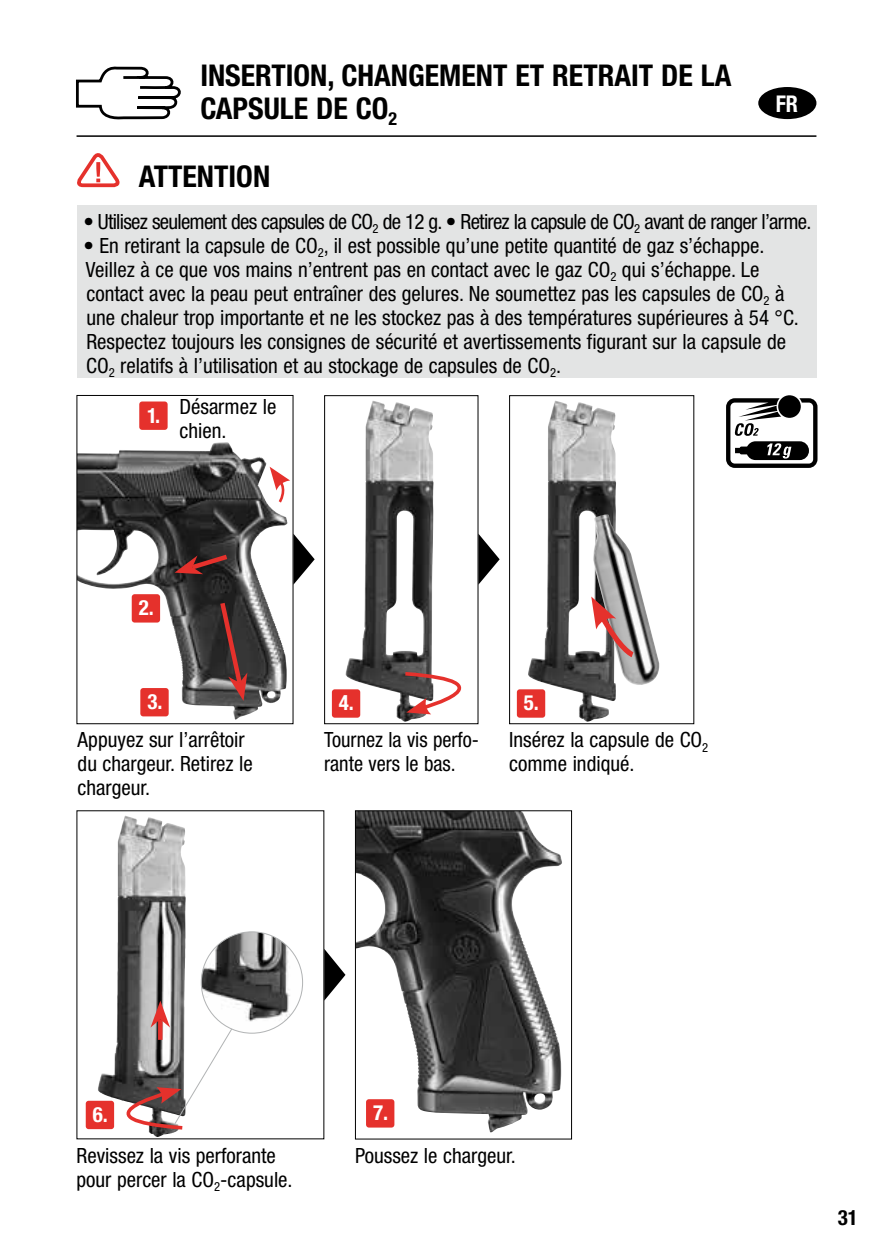
<style>
.page{position:relative;width:893px;height:1259px;background:#fff}
.page>*{position:absolute;margin:0;border:0;box-sizing:border-box;transform-origin:0 0}
.t1{font:700 condensed 30px/33px "Helvetica Neue LT Pro";color:#000}
.t2{font:700 condensed 23.1px "Helvetica Neue LT Pro";color:#fff;scale:.95 1}
.t3{font:condensed 21px/24px "Helvetica Neue LT Pro";color:#000}
.t4{font:condensed 21px "Helvetica Neue LT Pro";letter-spacing:-.035em;color:#000}
.t5{font:700 condensed 21px "Helvetica Neue LT Pro";color:#fff}
.t6{font:700 condensed 21px "Helvetica Neue LT Pro";color:#000}
</style>
<div class="page">
<hr style="left:77px;top:135px;width:739px;height:2px;background:#000">
<div style="left:758px;top:87px;width:58px;height:32px;background:#000;border-radius:50%"></div>
<svg style="left:76px;top:66px;width:105px;height:54px"></svg>
<svg style="left:77px;top:153px;width:43px;height:35px"></svg>
<div style="left:77px;top:205px;width:740px;height:173px;background:#e3e4e4"></div>
<img style="left:79px;top:443px;width:207px;height:277px">
<div style="left:77px;top:395px;width:216px;height:329px;border:1px solid #000"></div>
<img style="left:357px;top:812px;width:205px;height:321px">
<div style="left:355px;top:810px;width:217px;height:329px;border:1px solid #000"></div>
<img style="left:117px;top:815px;width:62px;height:322px">
<img style="left:201px;top:932px;width:102px;height:101px;border-radius:51px">
<img style="left:345px;top:401px;width:89px;height:321px">
<div style="left:324px;top:395px;width:154px;height:329px;border:1px solid #000"></div>
<img style="left:528px;top:400px;width:88px;height:322px">
<div style="left:509px;top:395px;width:185px;height:329px;border:1px solid #000"></div>
<svg style="left:324px;top:948px;width:21px;height:52px"></svg>
<svg style="left:175px;top:551px;width:57px;height:23px"></svg>
<div style="left:366px;top:1099px;width:28px;height:28px;background:#e5312c;border-radius:3px"></div>
<svg style="left:293px;top:533px;width:22px;height:52px"></svg>
<svg style="left:478px;top:533px;width:22px;height:52px"></svg>
<svg style="left:217px;top:598px;width:30px;height:103px;background:#553635"></svg>
<svg style="left:401px;top:670px;width:110px;height:44px"></svg>
<div style="left:139px;top:401px;width:29px;height:29px;background:#e5312c;border-radius:3px"></div>
<div style="left:332px;top:689px;width:28px;height:28px;background:#e5312c;border-radius:3px"></div>
<div style="left:517px;top:689px;width:28px;height:28px;background:#e5312c;border-radius:3px"></div>
<svg style="left:778px;top:395px;width:23px;height:23px"></svg>
<svg style="left:726px;top:398px;width:91px;height:70px"></svg>
<img style="left:593px;top:514px;width:67px;height:174px">
<svg style="left:591px;top:596px;width:47px;height:64px"></svg>
<svg style="left:270px;top:467px;width:20px;height:37px"></svg>
<svg style="left:76px;top:1000px;width:157px;height:131px"></svg>
<div style="left:140px;top:688px;width:29px;height:28px;background:#e5312c;border-radius:3px"></div>
<div style="left:132px;top:594px;width:28px;height:28px;background:#e5312c;border-radius:3px"></div>
<h1 class="t1" style="left:200px;top:59px;width:532px">INSERTION, CHANGEMENT ET RETRAIT DE LA<br>CAPSULE DE CO<sub>2</sub></h1>
<h1 class="t1" style="left:139px;top:160px;width:133px">ATTENTION</h1>
<p class="t4" style="left:83px;top:209px;width:730px">• Utilisez seulement des capsules de CO<sub>2</sub> de 12 g. • Retirez la capsule de CO<sub>2</sub> avant de ranger l’arme.</p>
<p class="t3" style="left:83px;top:233px;width:717px">• En retirant la capsule de CO<sub>2</sub>, il est possible qu’une petite quantité de gaz s’échappe.<br>Veillez à ce que vos mains n’entrent pas en contact avec le gaz CO<sub>2</sub> qui s’échappe. Le contact avec la peau peut entraîner des gelures. Ne soumettez pas les capsules de CO<sub>2</sub> à une chaleur trop importante et ne les stockez pas à des températures supérieures à 54 °C.<br>Respectez toujours les consignes de sécurité et avertissements figurant sur la capsule de CO<sub>2</sub> relatifs à l’utilisation et au stockage de capsules de CO<sub>2</sub>.</p>
<p class="t2" style="left:776px;top:90px;width:25px">FR</p>
<p class="t5" style="left:147px;top:402px;width:15px">1.</p>
<p class="t3" style="left:179px;top:394px;width:98px">Désarmez le chien.</p>
<p class="t5" style="left:139px;top:595px;width:17px">2.</p>
<p class="t5" style="left:147px;top:689px;width:17px">3.</p>
<p class="t5" style="left:339px;top:690px;width:17px">4.</p>
<p class="t5" style="left:524px;top:690px;width:17px">5.</p>
<p class="t3" style="left:324px;top:728px;width:156px">Tournez la vis perfo&shy;rante vers le bas.</p>
<p class="t3" style="left:78px;top:728px;width:177px">Appuyez sur l’arrêtoir du chargeur. Retirez le chargeur.</p>
<p class="t3" style="left:509px;top:728px;width:201px">Insérez la capsule de CO<sub>2 </sub>comme indiqué.</p>
<p class="t5" style="left:93px;top:1101px;width:17px">6.</p>
<p class="t5" style="left:373px;top:1100px;width:17px">7.</p>
<p class="t3" style="left:77px;top:1143px;width:218px">Revissez la vis perforante pour percer la CO<sub>2</sub>-capsule.</p>
<p class="t3" style="left:355px;top:1143px;width:162px">Poussez le chargeur.</p>
<p class="t6" style="left:838px;top:1205px;width:22px">31</p>
</div>
